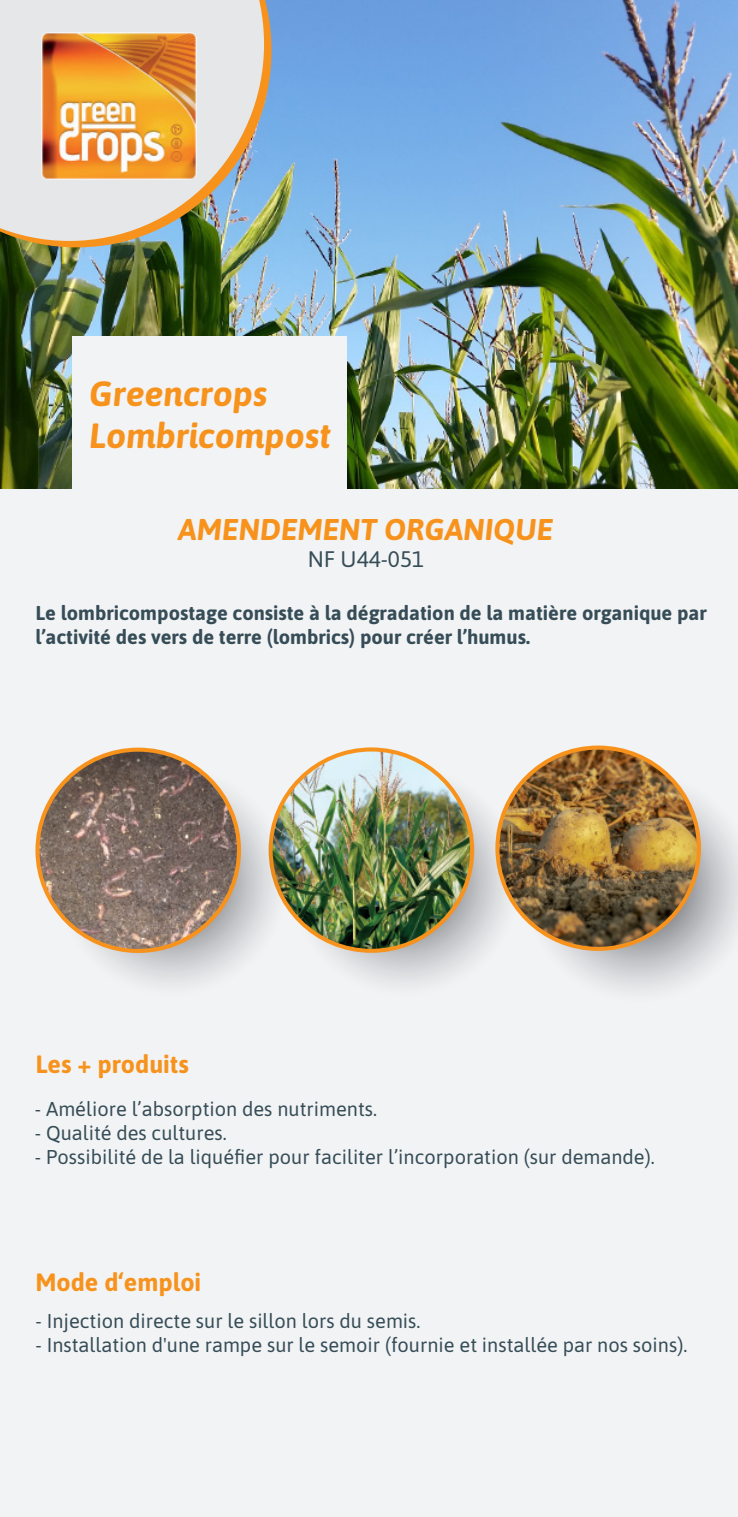
<style>
.page{position:relative;width:738px;height:1517px;background:#fff}
.page>*{position:absolute;margin:0;border:0;box-sizing:border-box;transform-origin:0 0}
.t1{font:italic 700 35px/42px "Asap";color:#f7931d}
.t2{font:italic 700 30px "Asap";color:#f7931d}
.t3{font:700 25px "Asap";color:#f7931d}
.t4{font:22.5px "Asap";color:#364d58}
.t5{font:20px "Asap";color:#364d58}
.t6{font:700 20px/24px "Asap";color:#364d58}
</style>
<div class="page">
<div style="left:0;top:0;width:737px;height:1517px;background:#f2f3f4"></div>
<img style="left:0;top:0;width:737px;height:488px">
<div style="left:72px;top:336px;width:274px;height:153px;background:#f2f3f4"></div>
<img style="left:0;top:0;width:271px;height:247px">
<svg style="left:0;top:0;width:264px;height:241px;fill:#e6e7e9"></svg>
<img style="left:42px;top:33px;width:155px;height:147px">
<svg style="left:287px;top:763px;width:235px;height:234px"></svg>
<svg style="left:268px;top:747px;width:206px;height:206px;fill:#f7931d"></svg>
<img style="left:272px;top:751px;width:197px;height:198px;border-radius:99px">
<svg style="left:533px;top:769px;width:204px;height:221px"></svg>
<svg style="left:495px;top:745px;width:205px;height:206px;fill:#f7931d"></svg>
<img style="left:499px;top:749px;width:197px;height:198px;border-radius:99px">
<svg style="left:55px;top:763px;width:234px;height:234px"></svg>
<svg style="left:35px;top:747px;width:206px;height:206px;fill:#f7931d"></svg>
<img style="left:39px;top:751px;width:198px;height:198px;border-radius:99px">
<h1 class="t1" style="left:90px;top:370px;width:243px">Greencrops<br>Lombricompost</h1>
<h2 class="t2" style="left:178px;top:508px;width:376px">AMENDEMENT ORGANIQUE</h2>
<p class="t4" style="left:307px;top:543px;width:118px">NF U44-051</p>
<p class="t6" style="left:35px;top:600px;width:672px">Le lombricompostage consiste à la dégradation de la matière organique par l’activité des vers de terre (lombrics) pour créer l’humus.</p>
<p class="t3" style="left:35px;top:1047px;width:155px">Les + produits</p>
<p class="t5" style="left:35px;top:1095px;width:343px">- Améliore l’absorption des nutriments.</p>
<p class="t5" style="left:35px;top:1119px;width:193px">- Qualité des cultures.</p>
<p class="t5" style="left:35px;top:1143px;width:620px">- Possibilité de la liquéfier pour faciliter l’incorporation (sur demande).</p>
<p class="t3" style="left:35px;top:1264px;width:167px">Mode d‘emploi</p>
<p class="t5" style="left:35px;top:1307px;width:386px">- Injection directe sur le sillon lors du semis.</p>
<p class="t5" style="left:35px;top:1331px;width:652px">- Installation d'une rampe sur le semoir (fournie et installée par nos soins).</p>
</div>
